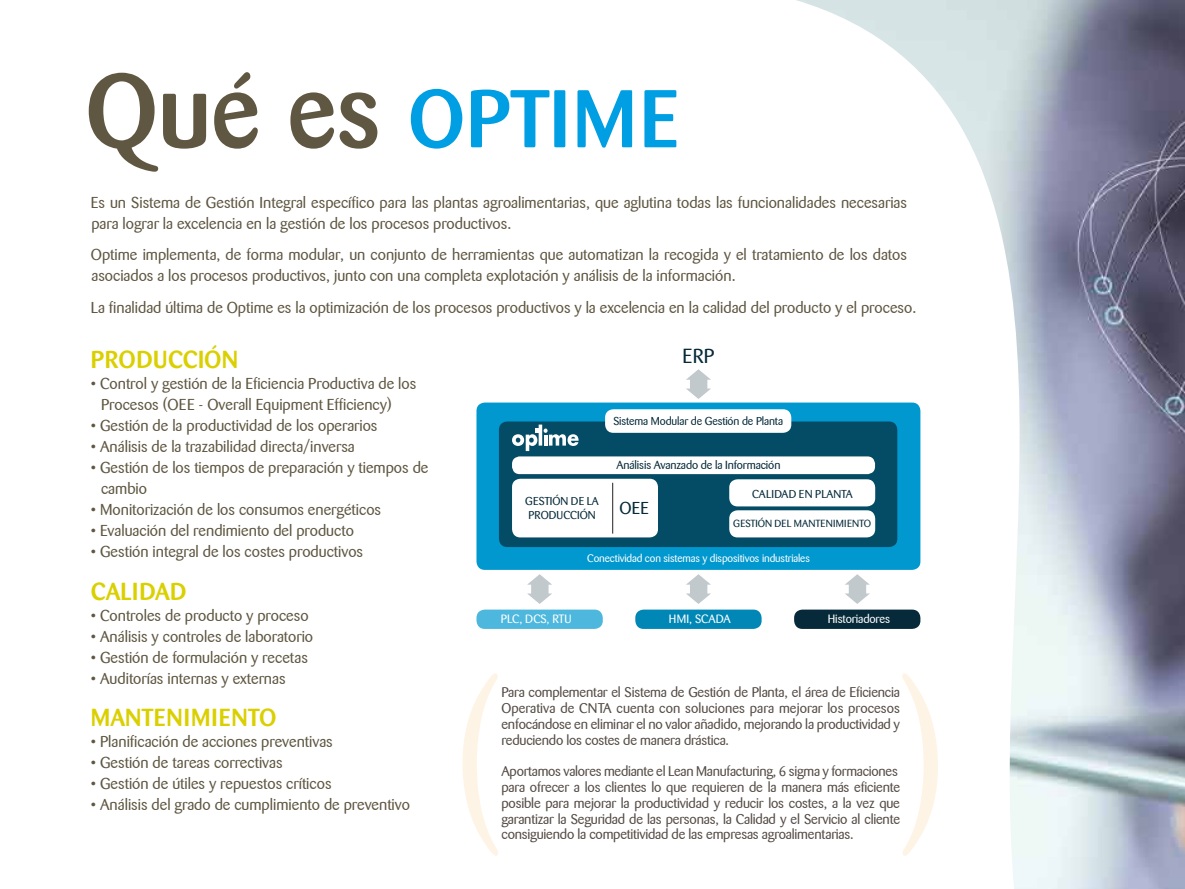
<style>
.page{position:relative;width:1185px;height:889px;background:#fff}
.page>*{position:absolute;margin:0;border:0;box-sizing:border-box;transform-origin:0 0}
.t1{font:500 80.85px "Barmeno";letter-spacing:.015em;color:#009fe3}
.t2{font:500 24.5px "Barmeno";letter-spacing:.02em;color:#dad000}
.t3{font:500 24.5px "Barmeno";color:#dad000}
.t4{font:20.3px "Barmeno";color:#062a39}
.t5{font:17.15px "Barmeno";color:#062a39}
.t6{font:15.75px/21px "Barmeno";color:#5f5742}
.t7{font:14px/15.8px "Barmeno";letter-spacing:-.015em;color:#544b45;text-align:justify}
.t8{font:12.08px "Barmeno";letter-spacing:-.01em;color:#fff}
.t9{font:11.72px "Barmeno";letter-spacing:-.01em;color:#062a39}
.t10{font:11.38px/13.3px "Barmeno";letter-spacing:-.01em;color:#062a39}
.t11{font:11.38px "Barmeno";letter-spacing:.01em;color:#062a39}
.t12{font:10.85px "Barmeno";letter-spacing:-.01em;color:#fff}
.t13{font:10.33px "Barmeno";letter-spacing:.01em;color:#062a39}
.s1{font-size:103.25px;color:#5f5742}
</style>
<div class="page">
<img style="left:778px;top:0;width:406px;height:888px">
<svg style="left:462px;top:673px;width:36px;height:182px"></svg>
<svg style="left:902px;top:672px;width:35px;height:183px"></svg>
<div style="left:476px;top:402px;width:444px;height:167px;background:#0098ce;border-radius:8px"></div>
<div style="left:499px;top:421px;width:398px;height:126px;background:#044b65;border-radius:8px"></div>
<div style="left:729px;top:479px;width:146px;height:27px;background:#fff;border-radius:8px"></div>
<div style="left:476px;top:609px;width:126px;height:19px;background:#4db7dd;border-radius:8px"></div>
<svg style="left:527px;top:574px;width:25px;height:29px"></svg>
<div style="left:635px;top:609px;width:126px;height:19px;background:#0087b6;border-radius:8px"></div>
<svg style="left:686px;top:574px;width:25px;height:29px"></svg>
<svg style="left:686px;top:369px;width:25px;height:30px"></svg>
<div style="left:794px;top:609px;width:126px;height:19px;background:#062a39;border-radius:8px"></div>
<svg style="left:844px;top:574px;width:25px;height:29px"></svg>
<div style="left:605px;top:409px;width:186px;height:23px;background:#fff;border-radius:8px"></div>
<div style="left:512px;top:478px;width:146px;height:59px;background:#fff;border-radius:8px"></div>
<hr style="left:612px;top:482px;width:1px;height:51px;background:#231f20">
<svg style="left:512px;top:424px;width:66px;height:27px"></svg>
<div style="left:512px;top:456px;width:362px;height:18px;background:#fff;border-radius:8px"></div>
<div style="left:729px;top:510px;width:146px;height:27px;background:#fff;border-radius:8px"></div>
<p class="t1" style="left:85px;top:71px;width:594px"><span class="s1">Qué es</span> OPTIME</p>
<p class="t6" style="left:91px;top:192px;width:817px">Es un Sistema de Gestión Integral específico para las plantas agroalimentarias, que aglutina todas las funcionalidades necesarias para lograr la excelencia en la gestión de los procesos productivos.</p>
<p class="t6" style="left:91px;top:244px;width:817px">Optime implementa, de forma modular, un conjunto de herramientas que automatizan la recogida y el tratamiento de los datos asociados a los procesos productivos, junto con una completa explotación y análisis de la información.</p>
<p class="t6" style="left:91px;top:297px;width:826px">La finalidad última de Optime es la optimización de los procesos productivos y la excelencia en la calidad del producto y el proceso.</p>
<p class="t2" style="left:91px;top:345px;width:148px">PRODUCCIÓN</p>
<p class="t6" style="left:101px;top:373px;width:316px;text-indent:-10px">• Control y gestión de la Eficiencia Productiva de los<br>Procesos (OEE - Overall Equipment Efficiency)</p>
<p class="t6" style="left:91px;top:415px;width:288px">• Gestión de la productividad de los operarios</p>
<p class="t6" style="left:91px;top:436px;width:265px">• Análisis de la trazabilidad directa/inversa</p>
<p class="t6" style="left:101px;top:457px;width:329px;text-indent:-10px">• Gestión de los tiempos de preparación y tiempos de cambio</p>
<p class="t6" style="left:91px;top:499px;width:292px">• Monitorización de los consumos energéticos</p>
<p class="t6" style="left:91px;top:520px;width:264px">• Evaluación del rendimiento del producto</p>
<p class="t6" style="left:91px;top:541px;width:274px">• Gestión integral de los costes productivos</p>
<p class="t3" style="left:91px;top:576px;width:97px">CALIDAD</p>
<p class="t6" style="left:91px;top:604px;width:219px">• Controles de producto y proceso</p>
<p class="t6" style="left:91px;top:625px;width:224px">• Análisis y controles de laboratorio</p>
<p class="t6" style="left:91px;top:646px;width:218px">• Gestión de formulación y recetas</p>
<p class="t6" style="left:91px;top:667px;width:196px">• Auditorías internas y externas</p>
<p class="t2" style="left:91px;top:702px;width:187px">MANTENIMIENTO</p>
<p class="t6" style="left:91px;top:730px;width:243px">• Planificación de acciones preventivas</p>
<p class="t6" style="left:91px;top:751px;width:193px">• Gestión de tareas correctivas</p>
<p class="t6" style="left:91px;top:772px;width:242px">• Gestión de útiles y repuestos críticos</p>
<p class="t6" style="left:91px;top:793px;width:320px">• Análisis del grado de cumplimiento de preventivo</p>
<p class="t4" style="left:682px;top:343px;width:34px">ERP</p>
<p class="t10" style="left:613px;top:414px;width:171px">Sistema Modular de Gestión de Planta</p>
<p class="t9" style="left:616px;top:458px;width:165px">Análisis Avanzado de la Información</p>
<p class="t11" style="left:752px;top:487px;width:102px">CALIDAD EN PLANTA</p>
<p class="t13" style="left:733px;top:517px;width:139px">GESTIÓN DEL MANTENIMIENTO</p>
<p class="t10" style="left:525px;top:494px;width:75px">GESTIÓN DE LA<br>PRODUCCIÓN</p>
<p class="t5" style="left:619px;top:498px;width:31px">OEE</p>
<p class="t12" style="left:587px;top:552px;width:224px">Conectividad con sistemas y dispositivos industriales</p>
<p class="t8" style="left:827px;top:611px;width:64px">Historiadores</p>
<p class="t8" style="left:500px;top:612px;width:72px">PLC, DCS, RTU</p>
<p class="t8" style="left:668px;top:612px;width:63px">HMI, SCADA</p>
<p class="t7" style="left:501px;top:684px;width:400px">Para complementar el Sistema de Gestión de Planta, el área de Eficiencia Operativa de CNTA cuenta con soluciones para mejorar los procesos enfocándose en eliminar el no valor añadido, mejorando la productividad y reduciendo los costes de manera drástica.</p>
<p class="t7" style="left:501px;top:763px;width:400px;text-align:left">Aportamos valores mediante el Lean Manufacturing, 6 sigma y formaciones para ofrecer a los clientes lo que requieren de la manera más eficiente posible para mejorar la productividad y reducir los costes, a la vez que garantizar la Seguridad de las personas, la Calidad y el Servicio al cliente consiguiendo la competitividad de las empresas agroalimentarias.</p>
</div>
